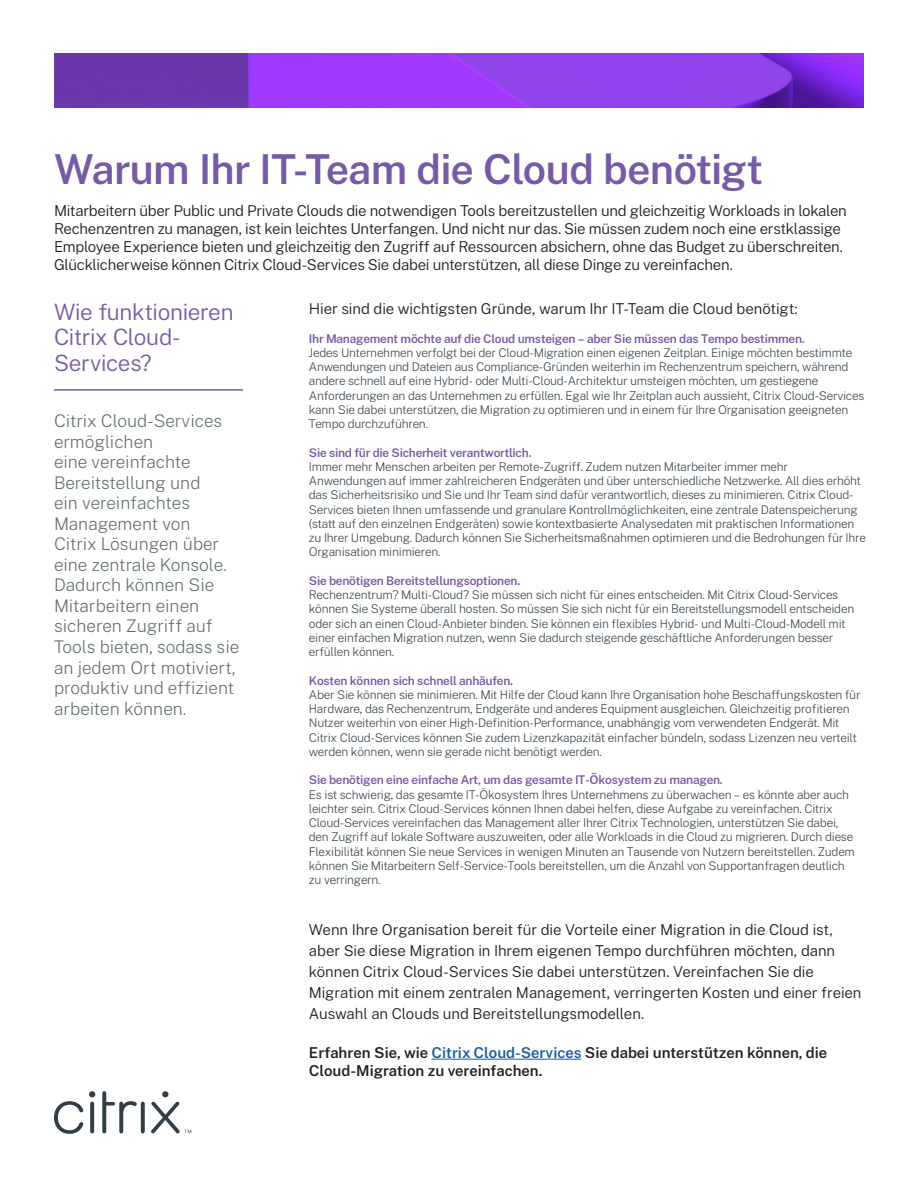
<style>
.page{position:relative;width:918px;height:1188px;background:#fff}
.page>*{position:absolute;margin:0;border:0;box-sizing:border-box;transform-origin:0 0}
.Title_Small{font:600 41.25px "Public Sans";letter-spacing:-.015em;color:#775aa6}
.Call_out_sub_gray_wi{font:300 22.5px/25.5px "Public Sans";letter-spacing:-.015em;color:#775aa6}
.Call_out_detail_Gray{font:200 17.4px/20.5px "Public Sans";color:#5e6a6e}
.Subtitle_Small{font:300 15px/21px "Public Sans";letter-spacing:-.015em;color:#231f20}
.t1{font:600 15px/18px "Public Sans";color:#231f20}
.Body_no_space_after{font:200 12px/14.2px "Public Sans";letter-spacing:-.02em;color:#313e46}
.Body_no_space_after-2{font:600 12px "Public Sans";letter-spacing:-.02em;color:#775aa6}
.s1{color:#175d9e}
</style>
<div class="page">
<hr style="left:431px;top:1059px;width:150px;height:1px;background:#175d9e">
<img style="left:54px;top:54px;width:810px;height:54px">
<hr style="left:54px;top:389px;width:189px;height:2px;background:#775aa6">
<svg style="left:54px;top:1101px;width:29px;height:33px"></svg>
<svg style="left:102px;top:1091px;width:35px;height:42px"></svg>
<svg style="left:141px;top:1102px;width:4px;height:31px"></svg>
<svg style="left:90px;top:1102px;width:4px;height:31px"></svg>
<svg style="left:89px;top:1091px;width:6px;height:6px"></svg>
<svg style="left:151px;top:1091px;width:40px;height:42px"></svg>
<p class="Title_Small" style="left:54px;top:137px;width:711px">Warum Ihr IT-Team die Cloud benötigt</p>
<p class="Subtitle_Small" style="left:54px;top:201px;width:794px;line-height:18px">Mitarbeitern über Public und Private Clouds die notwendigen Tools bereitzustellen und gleichzeitig Workloads in lokalen Rechenzentren zu managen, ist kein leichtes Unterfangen. Und nicht nur das. Sie müssen zudem noch eine erstklassige Employee Experience bieten und gleichzeitig den Zugriff auf Ressourcen absichern, ohne das Budget zu überschreiten.<br>Glücklicherweise können Citrix Cloud-Services Sie dabei unterstützen, all diese Dinge zu vereinfachen.</p>
<p class="Call_out_sub_gray_wi" style="left:54px;top:297px;width:181px">Wie funktionieren</p>
<p class="Subtitle_Small" style="left:309px;top:297px;width:490px">Hier sind die wichtigsten Gründe, warum Ihr IT-Team die Cloud benötigt:</p>
<p class="Call_out_sub_gray_wi" style="left:54px;top:323px;width:128px">Citrix Cloud-<br>Services?</p>
<p class="Body_no_space_after-2" style="left:309px;top:329px;width:498px">Ihr Management möchte auf die Cloud umsteigen – aber Sie müssen das Tempo bestimmen.</p>
<p class="Body_no_space_after" style="left:309px;top:345px;width:557px">Jedes Unternehmen verfolgt bei der Cloud-Migration einen eigenen Zeitplan. Einige möchten bestimmte Anwendungen und Dateien aus Compliance-Gründen weiterhin im Rechenzentrum speichern, während andere schnell auf eine Hybrid- oder Multi-Cloud-Architektur umsteigen möchten, um gestiegene Anforderungen an das Unternehmen zu erfüllen. Egal wie Ihr Zeitplan auch aussieht, Citrix Cloud-Services kann Sie dabei unterstützen, die Migration zu optimieren und in einem für Ihre Organisation geeigneten Tempo durchzuführen.</p>
<p class="Body_no_space_after-2" style="left:309px;top:443px;width:224px">Sie sind für die Sicherheit verantwortlich.</p>
<p class="Body_no_space_after" style="left:309px;top:459px;width:559px">Immer mehr Menschen arbeiten per Remote-Zugriff. Zudem nutzen Mitarbeiter immer mehr Anwendungen auf immer zahlreicheren Endgeräten und über unterschiedliche Netzwerke. All dies erhöht das Sicherheitsrisiko und Sie und Ihr Team sind dafür verantwortlich, dieses zu minimieren. Citrix Cloud-Services bieten Ihnen umfassende und granulare Kontrollmöglichkeiten, eine zentrale Datenspeicherung (statt auf den einzelnen Endgeräten) sowie kontextbasierte Analysedaten mit praktischen Informationen zu Ihrer Umgebung. Dadurch können Sie Sicherheitsmaßnahmen optimieren und die Bedrohungen für Ihre Organisation minimieren.</p>
<p class="Body_no_space_after-2" style="left:309px;top:571px;width:213px">Sie benötigen Bereitstellungsoptionen.</p>
<p class="Body_no_space_after" style="left:309px;top:587px;width:547px">Rechenzentrum? Multi-Cloud? Sie müssen sich nicht für eines entscheiden. Mit Citrix Cloud-Services können Sie Systeme überall hosten. So müssen Sie sich nicht für ein Bereitstellungsmodell entscheiden oder sich an einen Cloud-Anbieter binden. Sie können ein flexibles Hybrid- und Multi-Cloud-Modell mit einer einfachen Migration nutzen, wenn Sie dadurch steigende geschäftliche Anforderungen besser erfüllen können.</p>
<p class="Body_no_space_after-2" style="left:309px;top:671px;width:206px">Kosten können sich schnell anhäufen.</p>
<p class="Body_no_space_after" style="left:309px;top:687px;width:553px">Aber Sie können sie minimieren. Mit Hilfe der Cloud kann Ihre Organisation hohe Beschaffungskosten für Hardware, das Rechenzentrum, Endgeräte und anderes Equipment ausgleichen. Gleichzeitig profitieren Nutzer weiterhin von einer High-Definition-Performance, unabhängig vom verwendeten Endgerät. Mit Citrix Cloud-Services können Sie zudem Lizenzkapazität einfacher bündeln, sodass Lizenzen neu verteilt werden können, wenn sie gerade nicht benötigt werden.</p>
<p class="Body_no_space_after-2" style="left:309px;top:771px;width:416px">Sie benötigen eine einfache Art, um das gesamte IT-Ökosystem zu managen.</p>
<p class="Body_no_space_after" style="left:309px;top:786px;width:548px">Es ist schwierig, das gesamte IT-Ökosystem Ihres Unternehmens zu überwachen – es könnte aber auch leichter sein. Citrix Cloud-Services können Ihnen dabei helfen, diese Aufgabe zu vereinfachen. Citrix Cloud-Services vereinfachen das Management aller Ihrer Citrix Technologien, unterstützen Sie dabei, den Zugriff auf lokale Software auszuweiten, oder alle Workloads in die Cloud zu migrieren. Durch diese Flexibilität können Sie neue Services in wenigen Minuten an Tausende von Nutzern bereitstellen. Zudem können Sie Mitarbeitern Self-Service-Tools bereitstellen, um die Anzahl von Supportanfragen deutlich zu verringern.</p>
<p class="Call_out_detail_Gray" style="left:54px;top:409px;width:187px">Citrix Cloud-Services ermöglichen<br>eine vereinfachte<br>Bereitstellung und<br>ein vereinfachtes<br>Management von<br>Citrix Lösungen über eine zentrale Konsole.<br>Dadurch können Sie<br>Mitarbeitern einen sicheren Zugriff auf<br>Tools bieten, sodass sie an jedem Ort motiviert, produktiv und effizient arbeiten können.</p>
<p class="Subtitle_Small" style="left:309px;top:918px;width:554px">Wenn Ihre Organisation bereit für die Vorteile einer Migration in die Cloud ist, aber Sie diese Migration in Ihrem eigenen Tempo durchführen möchten, dann können Citrix Cloud-Services Sie dabei unterstützen. Vereinfachen Sie die Migration mit einem zentralen Management, verringerten Kosten und einer freien Auswahl an Clouds und Bereitstellungsmodellen.</p>
<p class="t1" style="left:309px;top:1043px;width:520px">Erfahren Sie, wie <span class="s1">Citrix Cloud-Services</span> Sie dabei unterstützen können, die<br>Cloud-Migration zu vereinfachen.</p>
</div>
